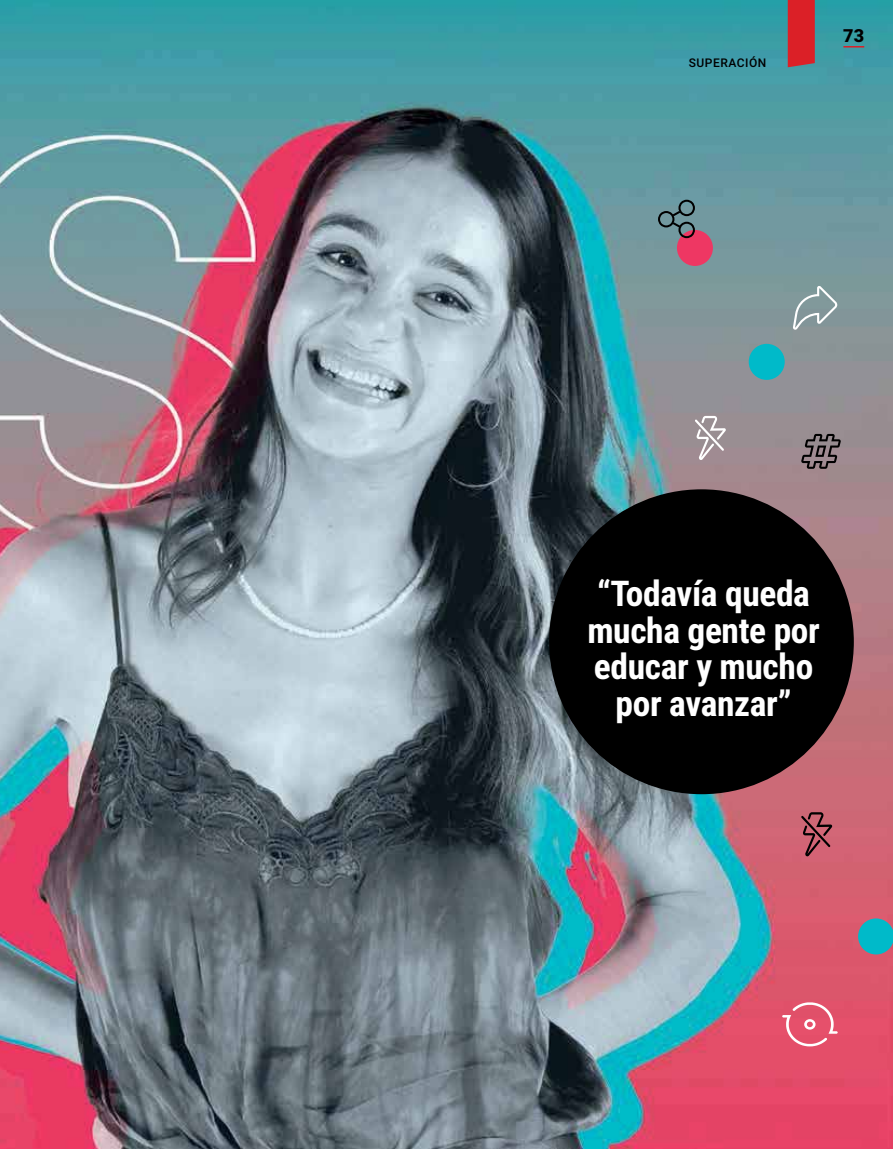
<style>
.page{position:relative;width:893px;height:1149px;background:#fff}
.page>*{position:absolute;margin:0;border:0;box-sizing:border-box;transform-origin:0 0}
.t1{font:700 35.4px/36.9px "Roboto Condensed";letter-spacing:-.01em;color:#fff;text-align:center}
.t2{font:900 18px "Roboto";color:#000}
.t3{font:500 12px "Roboto";letter-spacing:.045em;color:#000}
</style>
<div class="page">
<img style="left:0;top:0;width:893px;height:1148px">
<svg style="left:843px;top:46px;width:21px;height:1px"></svg>
<div style="left:788px;top:0;width:27px;height:67px;background:#db2027"></div>
<div style="left:549px;top:489px;width:305px;height:305px;background:#000;border-radius:50%"></div>
<svg style="left:793px;top:286px;width:45px;height:43px;background:#94a7a9"></svg>
<div style="left:677px;top:230px;width:36px;height:36px;background:#ee3763;border-radius:50%"></div>
<svg style="left:658px;top:200px;width:37px;height:38px"></svg>
<svg style="left:801px;top:812px;width:31px;height:44px"></svg>
<svg style="left:782px;top:1001px;width:56px;height:45px;background:#e76c82"></svg>
<svg style="left:695px;top:416px;width:31px;height:44px"></svg>
<svg style="left:858px;top:918px;width:35px;height:36px"></svg>
<svg style="left:801px;top:434px;width:40px;height:34px"></svg>
<div style="left:749px;top:344px;width:36px;height:36px;background:#00bac9;border-radius:50%"></div>
<p class="t3" style="left:689px;top:58px;width:79px">SUPERACIÓN</p>
<p class="t2" style="left:843px;top:25px;width:23px">73</p>
<p class="t1" style="left:587px;top:577px;width:234px">“Todavía queda mucha gente por educar y mucho por avanzar”</p>
</div>
